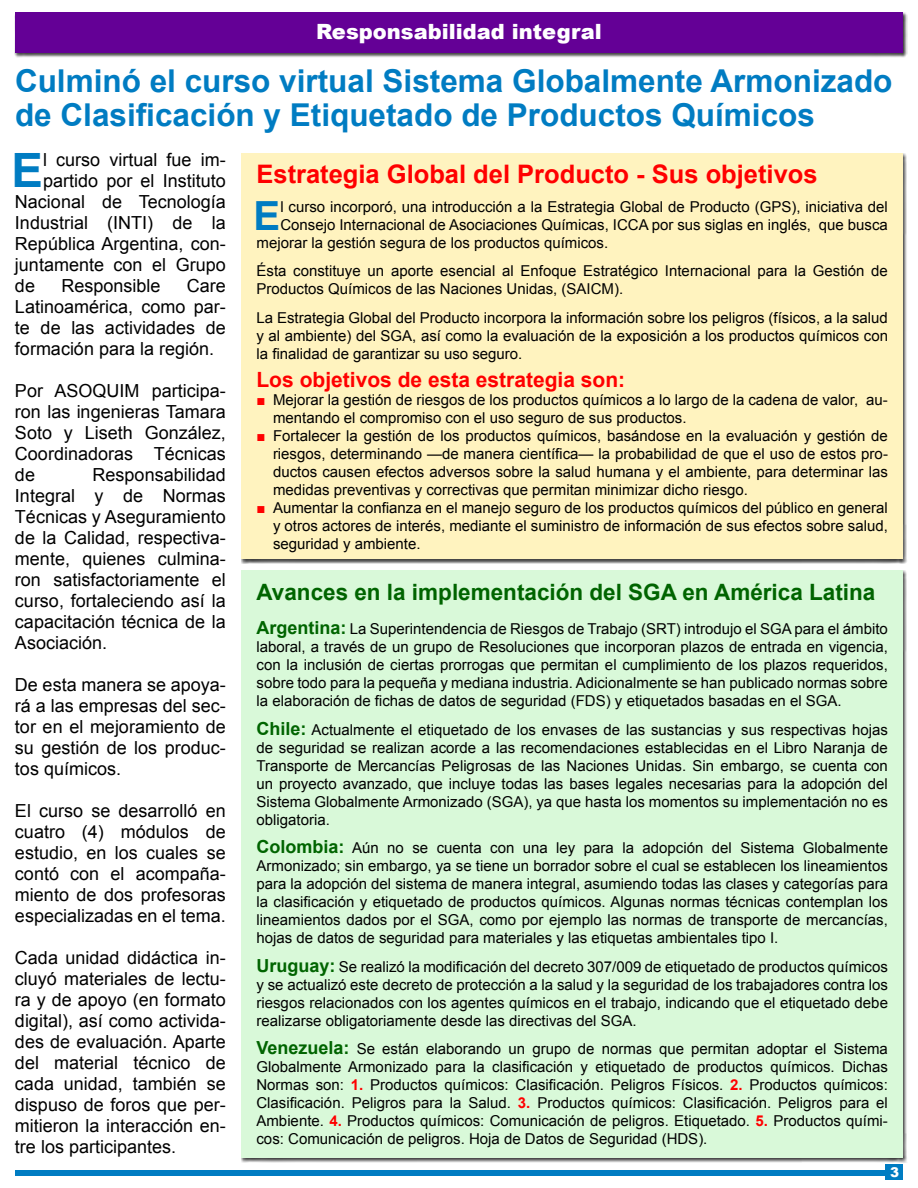
<style>
.page{position:relative;width:918px;height:1188px;background:#fff}
.page>*{position:absolute;margin:0;border:0;box-sizing:border-box;transform-origin:0 0}
.t1{font:700 47.4px "Arial";color:#007cc2}
.t2{font:700 40.2px "Arial";color:#007cc2}
.t3{font:700 31.5px/34.5px "Arial";color:#007cc2}
.t4{font:700 25.5px "Arial";color:#f00}
.t5{font:700 22.5px "Arial";color:#006400}
.t6{font:700 21px "Arial";color:#f00}
.t7{font:900 21px "Arial";color:#fff}
.t8{font:18px/21px "Arial";color:#000;text-align:justify}
.t9{font:15px/18px "Arial";color:#000;text-align:justify}
.t10{font:900 13.5px "Arial";color:#fff}
.s1{color:#f00}
.s2{font-weight:700;font-size:18px;color:#006400}
.s3{font-weight:700;color:#f00}
</style>
<div class="page">
<div style="left:886px;top:1164px;width:17px;height:16px;background:#007cc2"></div>
<div style="left:15px;top:1170px;width:879px;height:6px;background:#007cc2"></div>
<div style="left:241px;top:570px;width:662px;height:588px;background:#d9f9d9"></div>
<div style="left:241px;top:153px;width:667px;height:411px;background:#000;opacity:.75"></div>
<div style="left:241px;top:154px;width:662px;height:405px;background:#fff3bf"></div>
<div style="left:15px;top:12px;width:893px;height:46px;background:#000;opacity:.75"></div>
<div style="left:15px;top:12px;width:888px;height:40px;background:#640096"></div>
<h3 class="t7" style="left:316px;top:16px;width:287px">Responsabilidad integral</h3>
<h3 class="t3" style="left:15px;top:65px;width:879px">Culminó el curso virtual Sistema Globalmente Armonizado de Clasificación y Etiquetado de Productos Químicos</h3>
<h3 class="t4" style="left:256px;top:157px;width:563px">Estrategia Global del Producto - Sus objetivos</h3>
<h2 class="t2" style="left:254px;top:189px;width:28px">E</h2>
<p class="t9" style="left:280px;top:198px;width:609px">l curso incorporó, una introducción a la Estrategia Global de Producto (GPS), iniciativa del</p>
<h1 class="t1" style="left:12px;top:139px;width:33px">E</h1>
<p class="t8" style="left:43px;top:150px;width:184px">l curso virtual fue im-</p>
<p class="t8" style="left:43px;top:171px;width:184px">partido por el Instituto</p>
<p class="t8" style="left:15px;top:192px;width:212px">Nacional de Tecnología</p>
<p class="t8" style="left:15px;top:213px;width:212px">Industrial (INTI) de la</p>
<p class="t8" style="left:15px;top:234px;width:212px">República Argentina, con-</p>
<p class="t8" style="left:15px;top:255px;width:212px">juntamente con el Grupo</p>
<p class="t8" style="left:15px;top:276px;width:22px">de</p>
<p class="t8" style="left:61px;top:276px;width:101px">Responsible</p>
<p class="t9" style="left:280px;top:216px;width:609px">Consejo Internacional de Asociaciones Químicas, ICCA por sus siglas en inglés, que busca</p>
<p class="t9" style="left:257px;top:234px;width:353px">mejorar la gestión segura de los productos químicos.</p>
<p class="t9" style="left:257px;top:262px;width:633px">Ésta constituye un aporte esencial al Enfoque Estratégico Internacional para la Gestión de<br>Productos Químicos de las Naciones Unidas, (SAICM).</p>
<p class="t9" style="left:257px;top:309px;width:633px">La Estrategia Global del Producto incorpora la información sobre los peligros (físicos, a la salud y al ambiente) del SGA, así como la evaluación de la exposición a los productos químicos con la finalidad de garantizar su uso seguro.</p>
<h3 class="t6" style="left:256px;top:366px;width:370px">Los objetivos de esta estrategia son:</h3>
<p class="t9" style="left:273px;top:391px;width:616px;text-indent:-16px"><span class="s1">■</span> Mejorar la gestión de riesgos de los productos químicos a lo largo de la cadena de valor, au&shy;mentando el compromiso con el uso seguro de sus productos.</p>
<p class="t9" style="left:273px;top:427px;width:616px;text-indent:-16px"><span class="s1">■</span> Fortalecer la gestión de los productos químicos, basándose en la evaluación y gestión de riesgos, determinando —de manera científica— la probabilidad de que el uso de estos pro&shy;ductos causen efectos adversos sobre la salud humana y el ambiente, para determinar las medidas preventivas y correctivas que permitan minimizar dicho riesgo.</p>
<p class="t9" style="left:273px;top:499px;width:617px;text-indent:-16px"><span class="s1">■</span> Aumentar la confianza en el manejo seguro de los productos químicos del público en general y otros actores de interés, mediante el suministro de información de sus efectos sobre salud, seguridad y ambiente.</p>
<p class="t8" style="left:15px;top:276px;width:212px;text-indent:172px">Care Latinoamérica, como par&shy;te de las actividades de formación para la región.</p>
<p class="t8" style="left:15px;top:381px;width:212px">Por ASOQUIM participa&shy;ron las ingenieras Tamara Soto y Liseth González, Coordinadoras Técnicas de</p>
<p class="t8" style="left:15px;top:465px;width:212px;text-indent:78px">Responsabilidad Integral y de Normas Técnicas y Aseguramiento de la Calidad, respectiva&shy;mente, quienes culmina&shy;ron satisfactoriamente el curso, fortaleciendo así la capacitación técnica de la Asociación.</p>
<p class="t8" style="left:15px;top:675px;width:212px">De esta manera se apoya&shy;rá a las empresas del sec&shy;tor en el mejoramiento de su gestión de los produc&shy;tos químicos.</p>
<p class="t8" style="left:15px;top:801px;width:212px">El curso se desarrolló en cuatro (4) módulos de estudio, en los cuales se contó con el acompaña&shy;miento de dos profesoras especializadas en el tema.</p>
<p class="t8" style="left:15px;top:948px;width:212px">Cada unidad didáctica in&shy;cluyó materiales de lectu&shy;ra y de apoyo (en formato digital), así como activida&shy;des de evaluación. Aparte del material técnico de cada unidad, también se dispuso de foros que per&shy;mitieron la interacción en&shy;tre los participantes.</p>
<h3 class="t5" style="left:256px;top:577px;width:620px">Avances en la implementación del SGA en América Latina</h3>
<p class="t9" style="left:256px;top:620px;width:633px"><span class="s2">Argentina:</span> La Superintendencia de Riesgos de Trabajo (SRT) introdujo el SGA para el ámbito laboral, a través de un grupo de Resoluciones que incorporan plazos de entrada en vigencia, con la inclusión de ciertas prorrogas que permitan el cumplimiento de los plazos requeridos, sobre todo para la pequeña y mediana industria. Adicionalmente se han publicado normas sobre la elaboración de fichas de datos de seguridad (FDS) y etiquetados basadas en el SGA.</p>
<p class="t9" style="left:256px;top:721px;width:633px"><span class="s2">Chile:</span> Actualmente el etiquetado de los envases de las sustancias y sus respectivas hojas de seguridad se realizan acorde a las recomendaciones establecidas en el Libro Naranja de Transporte de Mercancías Peligrosas de las Naciones Unidas. Sin embargo, se cuenta con un proyecto avanzado, que incluye todas las bases legales necesarias para la adopción del Sistema Globalmente Armonizado (SGA), ya que hasta los momentos su implementación no es obligatoria.</p>
<p class="t9" style="left:256px;top:839px;width:633px"><span class="s2">Colombia:</span> Aún no se cuenta con una ley para la adopción del Sistema Globalmente Armonizado; sin embargo, ya se tiene un borrador sobre el cual se establecen los lineamientos para la adopción del sistema de manera integral, asumiendo todas las clases y categorías para la clasificación y etiquetado de productos químicos. Algunas normas técnicas contemplan los lineamientos dados por el SGA, como por ejemplo las normas de transporte de mercancías, hojas de datos de seguridad para materiales y las etiquetas ambientales tipo I.</p>
<p class="t9" style="left:256px;top:958px;width:633px"><span class="s2">Uruguay:</span> Se realizó la modificación del decreto 307/009 de etiquetado de productos químicos y se actualizó este decreto de protección a la salud y la seguridad de los trabajadores contra los riesgos relacionados con los agentes químicos en el trabajo, indicando que el etiquetado debe realizarse obligatoriamente desde las directivas del SGA.</p>
<p class="t9" style="left:256px;top:1040px;width:633px"><span class="s2">Venezuela:</span> Se están elaborando un grupo de normas que permitan adoptar el Sistema Globalmente Armonizado para la clasificación y etiquetado de productos químicos. Dichas Normas son: <span class="s3">1.</span> Productos químicos: Clasificación. Peligros Físicos. <span class="s3">2.</span> Productos químicos:<br>Clasificación. Peligros para la Salud. <span class="s3">3.</span> Productos químicos: Clasificación. Peligros para el Ambiente. <span class="s3">4.</span> Productos químicos: Comunicación de peligros. Etiquetado. <span class="s3">5.</span> Productos quími&shy;cos: Comunicación de peligros. Hoja de Datos de Seguridad (HDS).</p>
<p class="t10" style="left:890px;top:1162px;width:11px">3</p>
</div>
